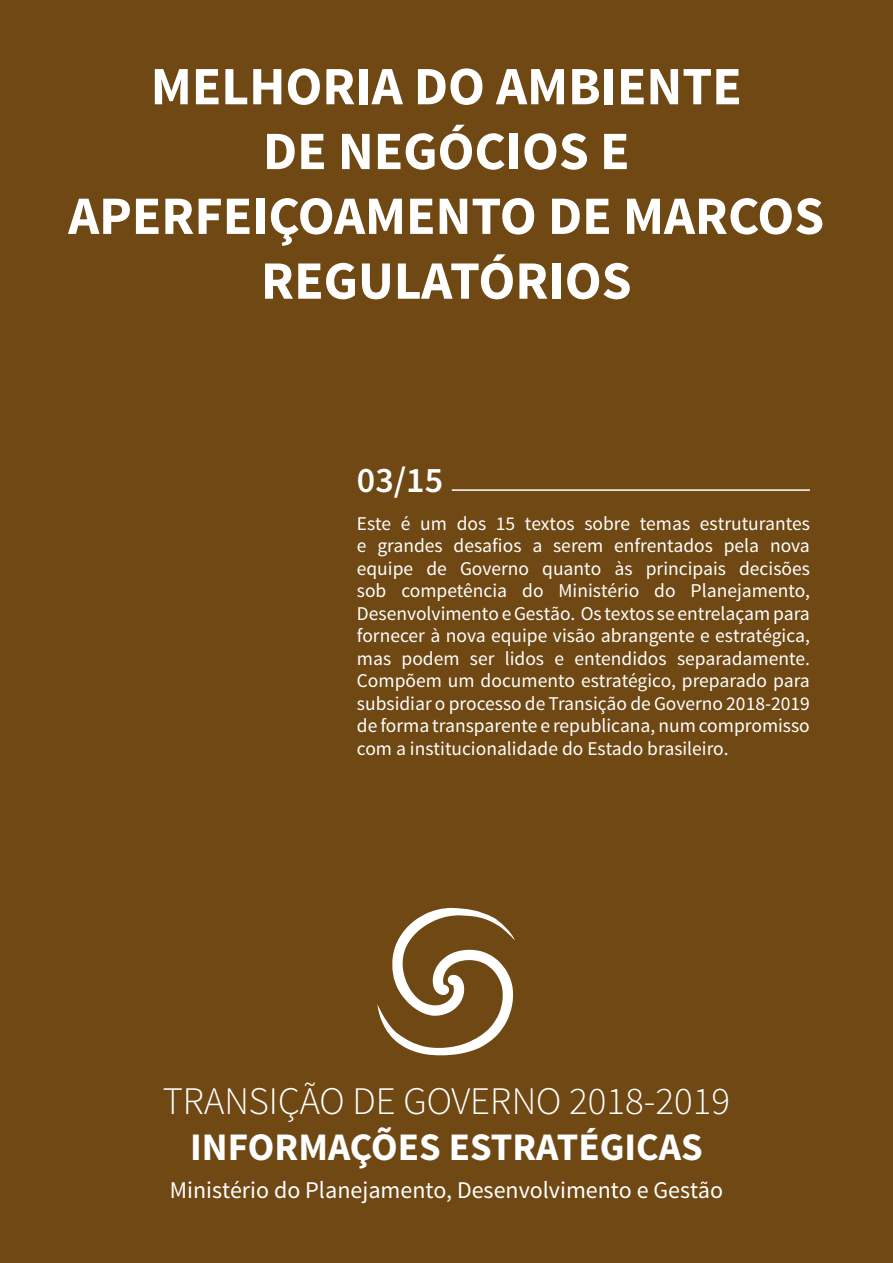
<style>
.page{position:relative;width:893px;height:1263px;background:#6f4813}
.page>*{position:absolute;margin:0;border:0;box-sizing:border-box;transform-origin:0 0}
.t1{font:700 54px/64.8px "Source Sans Pro";color:#fff;text-align:center}
.t2{font:300 39px "Source Sans Pro";color:#fff}
.t3{font:700 39px "Source Sans Pro";color:#fff}
.t4{font:600 36px "Source Sans Pro";color:#fff}
.t5{font:24px "Source Sans Pro";color:#fff}
.t6{font:19.5px/22.5px "Source Sans Pro";color:#fff;text-align:justify}
</style>
<div class="page">
<hr style="left:452px;top:489px;width:358px;height:2px;background:#fff">
<svg style="left:377px;top:908px;width:138px;height:148px"></svg>
<h1 class="t1" style="left:68px;top:56px;width:757px">MELHORIA DO AMBIENTE<br>DE NEGÓCIOS E<br>APERFEIÇOAMENTO DE MARCOS<br>REGULATÓRIOS</h1>
<h3 class="t4" style="left:357px;top:458px;width:88px">03/15</h3>
<p class="t6" style="left:357px;top:512px;width:455px">Este é um dos 15 textos sobre temas estruturantes e grandes desafios a serem enfrentados pela nova equipe de Governo quanto às principais decisões sob competência do Ministério do Planejamento, Desenvolvimento e Gestão. Os textos se entrelaçam para fornecer à nova equipe visão abrangente e estratégica, mas podem ser lidos e entendidos separadamente.<br>Compõem um documento estratégico, preparado para subsidiar o processo de Transição de Governo 2018-2019 de forma transparente e republicana, num compromisso com a institucionalidade do Estado brasileiro.</p>
<h2 class="t2" style="left:163px;top:1077px;width:569px">TRANSIÇÃO DE GOVERNO 2018-2019</h2>
<h2 class="t3" style="left:190px;top:1122px;width:514px">INFORMAÇÕES ESTRATÉGICAS</h2>
<p class="t5" style="left:170px;top:1175px;width:555px">Ministério do Planejamento, Desenvolvimento e Gestão</p>
</div>
